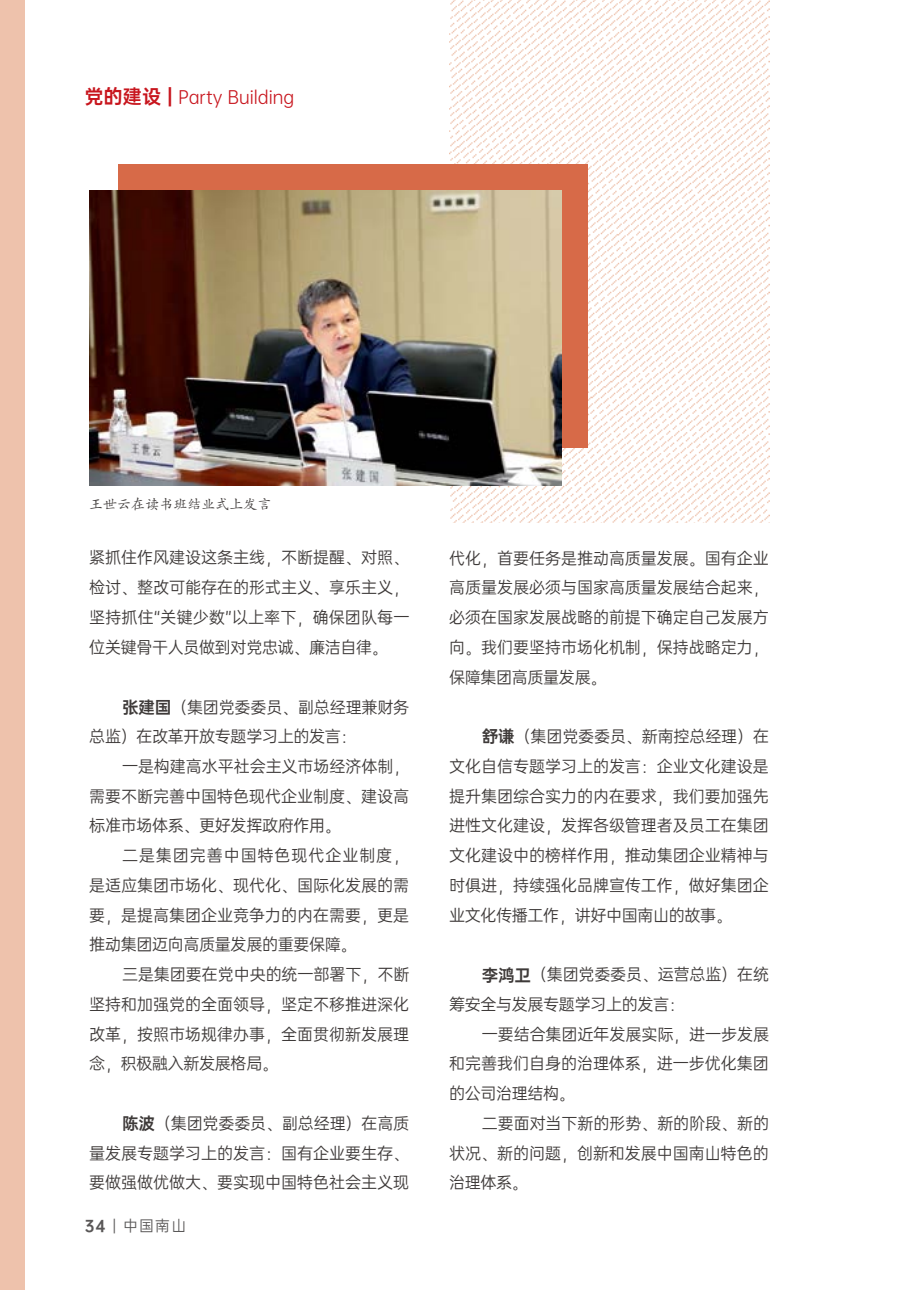
<style>
.page{position:relative;width:918px;height:1290px;background:#fff}
.page>*{position:absolute;margin:0;border:0;box-sizing:border-box;transform-origin:0 0}
.t1{font:17.5px "OPPO Sans R";color:#c8161e}
.t2{font:16.1px/29.8px "OPPO Sans R";letter-spacing:-.005em;color:#3e3a39;text-align:justify}
.t3{font:16.1px/29.6px "OPPO Sans R";letter-spacing:-.025em;color:#3e3a39}
.t4{font:14.88px "OPPO Sans R";color:#595757}
.t5{font:14px "FZKTK GBK1 0";color:#3e3a39}
.s1{font-family:"OPPO Sans B";font-size:19.25px}
.s2{font-family:"OPPO Sans B";font-size:16.62px}
.s3{font-family:"OPPO Sans H"}
</style>
<div class="page">
<div style="left:0;top:0;width:25px;height:1290px;background:#eec2ac"></div>
<img style="left:449px;top:0;width:320px;height:522px">
<div style="left:118px;top:164px;width:469px;height:284px;background:#d76a48"></div>
<img style="left:89px;top:190px;width:472px;height:296px">
<p class="t1" style="left:84px;top:83px;width:211px"><span class="s1">党的建设 |</span> Party Building</p>
<p class="t5" style="left:89px;top:497px;width:184px">王世云在读书班结业式上发言</p>
<p class="t2" style="left:89px;top:542px;width:322px">紧抓住作风建设这条主线，不断提醒、对照、检讨、整改可能存在的形式主义、享乐主义，坚持抓住“关键少数”以上率下，确保团队每一位关键骨干人员做到对党忠诚、廉洁自律。</p>
<p class="t3" style="left:89px;top:691px;width:321px;text-indent:33px"><span class="s2">张建国</span>（集团党委委员、副总经理兼财务总监）在改革开放专题学习上的发言：</p>
<p class="t2" style="left:89px;top:750px;width:322px;text-indent:33px">一是构建高水平社会主义市场经济体制，需要不断完善中国特色现代企业制度、建设高标准市场体系、更好发挥政府作用。</p>
<p class="t2" style="left:89px;top:840px;width:321px;text-indent:33px">二是集团完善中国特色现代企业制度，是适应集团市场化、现代化、国际化发展的需要，是提高集团企业竞争力的内在需要，更是推动集团迈向高质量发展的重要保障。</p>
<p class="t2" style="left:89px;top:959px;width:322px;text-indent:33px">三是集团要在党中央的统一部署下，不断坚持和加强党的全面领导，坚定不移推进深化改革，按照市场规律办事，全面贯彻新发展理念，积极融入新发展格局。</p>
<p class="t2" style="left:89px;top:1108px;width:322px;text-indent:33px"><span class="s2">陈波</span>（集团党委委员、副总经理）在高质量发展专题学习上的发言：国有企业要生存、要做强做优做大、要实现中国特色社会主义现</p>
<p class="t4" style="left:84px;top:1214px;width:103px"><span class="s3">34</span> | 中国南山</p>
<p class="t2" style="left:449px;top:542px;width:321px">代化，首要任务是推动高质量发展。国有企业高质量发展必须与国家高质量发展结合起来，必须在国家发展战略的前提下确定自己发展方向。我们要坚持市场化机制，保持战略定力，保障集团高质量发展。</p>
<p class="t2" style="left:449px;top:721px;width:322px;text-indent:33px"><span class="s2">舒谦</span>（集团党委委员、新南控总经理）在文化自信专题学习上的发言：企业文化建设是提升集团综合实力的内在要求，我们要加强先进性文化建设，发挥各级管理者及员工在集团文化建设中的榜样作用，推动集团企业精神与时俱进，持续强化品牌宣传工作，做好集团企业文化传播工作，讲好中国南山的故事。</p>
<p class="t3" style="left:449px;top:959px;width:321px;text-indent:33px"><span class="s2">李鸿卫</span>（集团党委委员、运营总监）在统筹安全与发展专题学习上的发言：</p>
<p class="t2" style="left:449px;top:1018px;width:322px;text-indent:33px">一要结合集团近年发展实际，进一步发展和完善我们自身的治理体系，进一步优化集团的公司治理结构。</p>
<p class="t2" style="left:449px;top:1107px;width:322px;text-indent:33px">二要面对当下新的形势、新的阶段、新的状况、新的问题，创新和发展中国南山特色的治理体系。</p>
</div>
